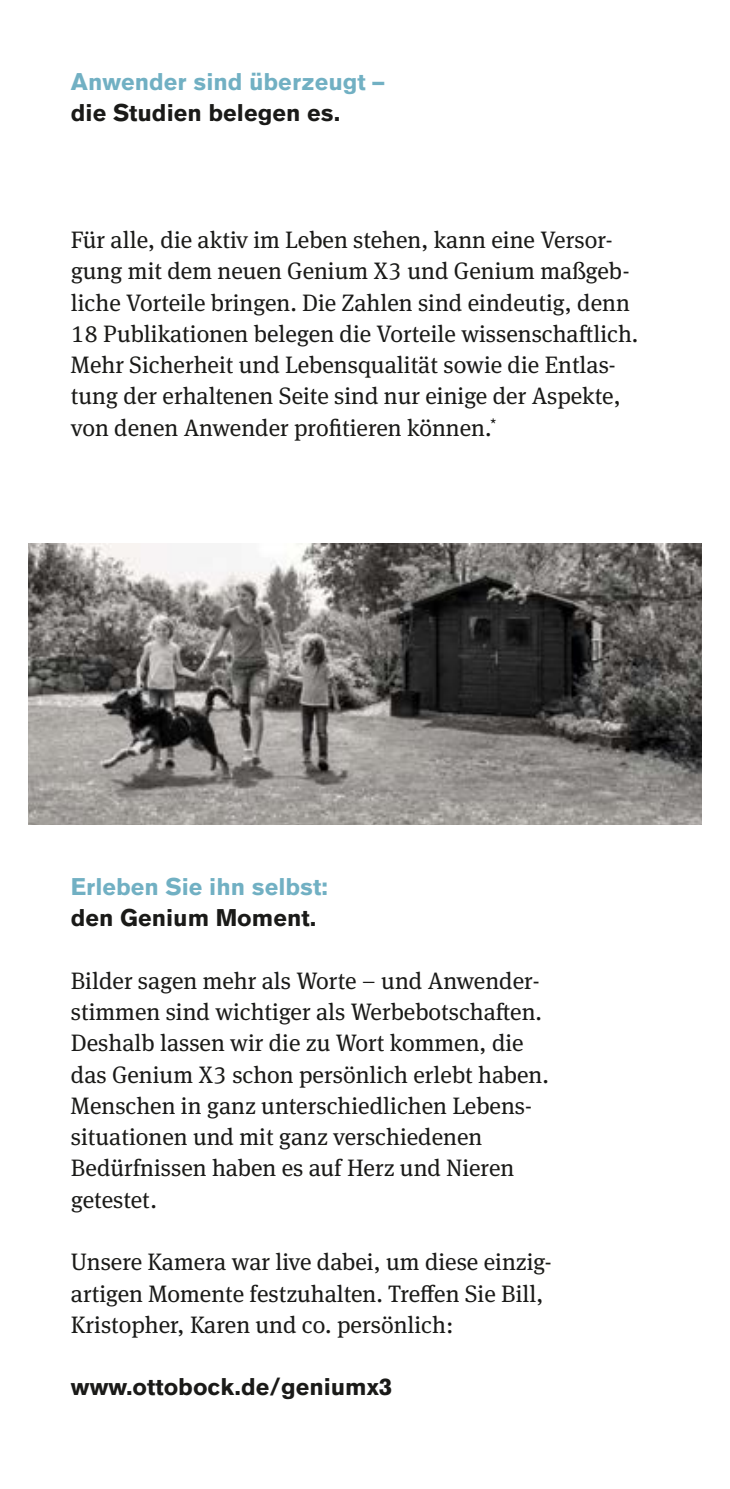
<style>
.page{position:relative;width:730px;height:1489px;background:#fff}
.page>*{position:absolute;margin:0;border:0;box-sizing:border-box;transform-origin:0 0}
.t1{font:23.75px/31.2px "OBO Serif";color:#1a1a18}
.t2{font:700 23.75px "OBO Sans";color:#1a1a18}
.t3{font:700 23.75px "OBO Sans";color:#71b0c3}
</style>
<div class="page">
<img style="left:28px;top:543px;width:674px;height:281px">
<p class="t3" style="left:71px;top:68px;width:315px">Anwender sind überzeugt –</p>
<p class="t2" style="left:71px;top:99px;width:271px">die Studien belegen es.</p>
<p class="t1" style="left:71px;top:224px;width:569px">Für alle, die aktiv im Leben stehen, kann eine Versor&shy;gung mit dem neuen Genium X3 und Genium maßgeb&shy;liche Vorteile bringen. Die Zahlen sind eindeutig, denn 18 Publikationen belegen die Vorteile wissenschaftlich.<br>Mehr Sicherheit und Lebensqualität sowie die Entlas&shy;tung der erhaltenen Seite sind nur einige der Aspekte, von denen Anwender profitieren können.<sup>*</sup></p>
<p class="t3" style="left:71px;top:872px;width:259px">Erleben Sie ihn selbst:</p>
<p class="t2" style="left:71px;top:904px;width:247px">den Genium Moment.</p>
<p class="t1" style="left:71px;top:964px;width:479px">Bilder sagen mehr als Worte – und Anwender&shy;stimmen sind wichtiger als Werbebotschaften.<br>Deshalb lassen wir die zu Wort kommen, die das Genium X3 schon persönlich erlebt haben.<br>Menschen in ganz unterschiedlichen Lebens&shy;situationen und mit ganz verschiedenen Bedürfnissen haben es auf Herz und Nieren getestet.</p>
<p class="t1" style="left:71px;top:1246px;width:482px">Unsere Kamera war live dabei, um diese einzig&shy;artigen Momente festzuhalten. Treffen Sie Bill,<br>Kristopher, Karen und co. persönlich:</p>
<p class="t2" style="left:71px;top:1373px;width:323px">www.ottobock.de/geniumx3</p>
</div>
